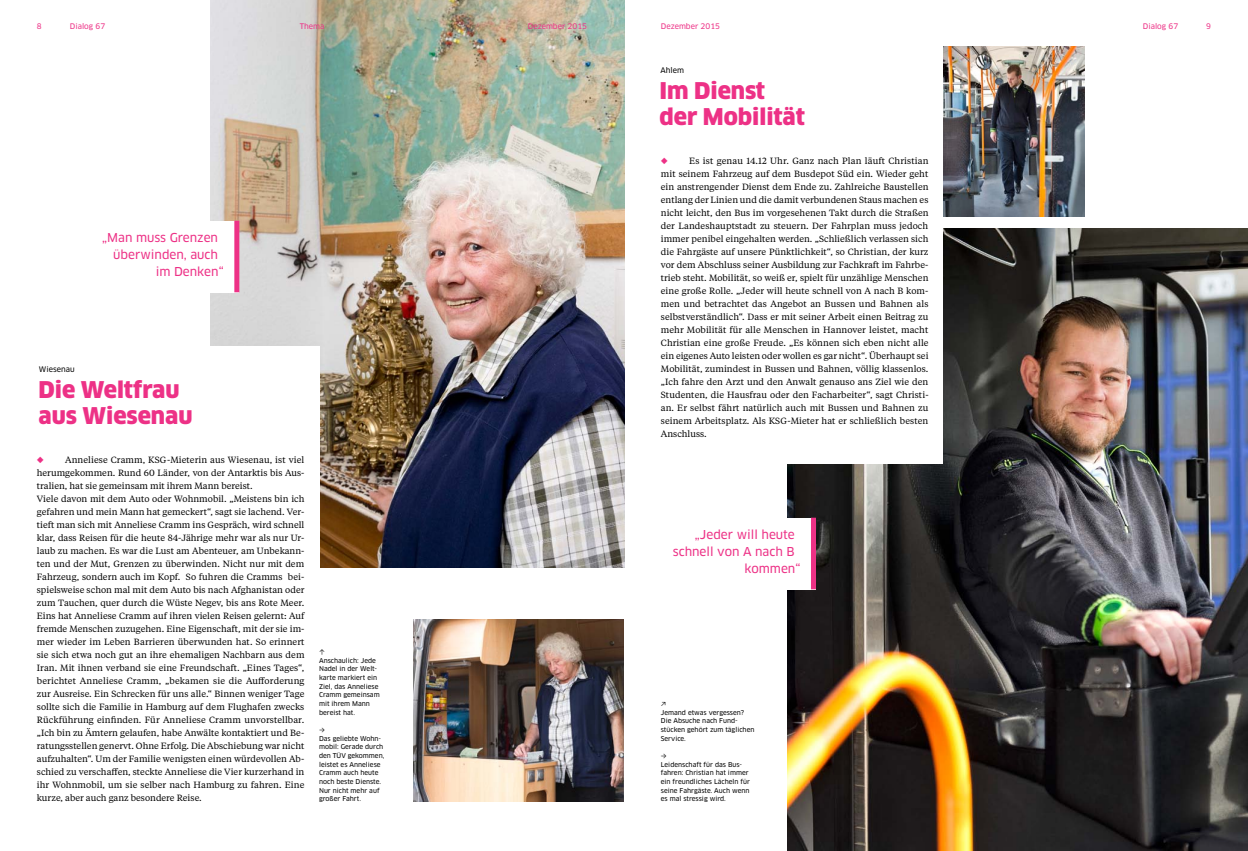
<style>
.page{position:relative;width:1248px;height:851px;background:#fff}
.page>*{position:absolute;margin:0;border:0;box-sizing:border-box;transform-origin:0 0}
.t1{font:900 22.5px/26px "Clan Pro";color:#ed3186}
.t2{font:12px "Clan Pro News";color:#ed3186}
.t3{font:9px/13px "Tiempos Text";color:#000;text-align:justify}
.t4{font:7.5px "Clan Pro News";color:#ed3186}
.t5{font:7.5px "Clan Pro News";color:#000}
.t6{font:6.5px/8.7px "Clan Pro News";color:#000}
.t7{font:6.5px "Calibri";color:#000}
.s1{color:#ed3186}
</style>
<div class="page">
<img style="left:787px;top:228px;width:460px;height:622px">
<img style="left:943px;top:46px;width:141px;height:170px">
<div style="left:646px;top:142px;width:297px;height:321px;background:#fff"></div>
<img style="left:211px;top:0;width:413px;height:567px">
<img style="left:413px;top:619px;width:211px;height:182px">
<div style="left:30px;top:346px;width:289px;height:344px;background:#fff"></div>
<div style="left:103px;top:221px;width:136px;height:71px;background:#fff"></div>
<div style="left:234px;top:221px;width:5px;height:71px;background:#ed3186"></div>
<div style="left:679px;top:517px;width:136px;height:72px;background:#fff"></div>
<div style="left:810px;top:517px;width:5px;height:72px;background:#ed3186"></div>
<p class="t4" style="left:37px;top:22px;width:6px">8</p>
<p class="t4" style="left:70px;top:22px;width:37px">Dialog 67</p>
<p class="t4" style="left:300px;top:22px;width:26px">Thema</p>
<p class="t4" style="left:528px;top:22px;width:61px">Dezember 2015</p>
<p class="t4" style="left:660px;top:22px;width:61px">Dezember 2015</p>
<p class="t4" style="left:1142px;top:22px;width:37px">Dialog 67</p>
<p class="t4" style="left:1206px;top:22px;width:6px">9</p>
<p class="t5" style="left:660px;top:66px;width:25px">Ahlem</p>
<h2 class="t2" style="left:102px;top:231px;width:117px">„Man muss Grenzen</h2>
<h2 class="t2" style="left:113px;top:248px;width:106px">überwinden, auch</h2>
<h2 class="t2" style="left:156px;top:265px;width:69px">im Denken“</h2>
<p class="t5" style="left:39px;top:365px;width:37px">Wiesenau</p>
<h1 class="t1" style="left:39px;top:377px;width:155px">Die Weltfrau aus Wiesenau</h1>
<p class="t3" style="left:37px;top:453px;width:269px;text-align:left"><span class="s1">◆</span> Anneliese Cramm, KSG-Mieterin aus Wiesenau, ist viel herumgekommen. Rund 60 Länder, von der Antarktis bis Aus&shy;tralien, hat sie gemeinsam mit ihrem Mann bereist.<br>Viele davon mit dem Auto oder Wohnmobil. „Meistens bin ich gefahren und mein Mann hat gemeckert“, sagt sie lachend. Ver&shy;tieft man sich mit Anneliese Cramm ins Gespräch, wird schnell klar, dass Reisen für die heute 84-Jährige mehr war als nur Ur&shy;laub zu machen. Es war die Lust am Abenteuer, am Unbekann&shy;ten und der Mut, Grenzen zu überwinden. Nicht nur mit dem Fahrzeug, sondern auch im Kopf. So fuhren die Cramms bei&shy;spielsweise schon mal mit dem Auto bis nach Afghanistan oder zum Tauchen, quer durch die Wüste Negev, bis ans Rote Meer.<br>Eins hat Anneliese Cramm auf ihren vielen Reisen gelernt: Auf fremde Menschen zuzugehen. Eine Eigenschaft, mit der sie im&shy;mer wieder im Leben Barrieren überwunden hat. So erinnert sie sich etwa noch gut an ihre ehemaligen Nachbarn aus dem Iran. Mit ihnen verband sie eine Freundschaft. „Eines Tages“, berichtet Anneliese Cramm, „bekamen sie die Aufforderung zur Ausreise. Ein Schrecken für uns alle.“ Binnen weniger Tage sollte sich die Familie in Hamburg auf dem Flughafen zwecks Rückführung einfinden. Für Anneliese Cramm unvorstellbar. „Ich bin zu Ämtern gelaufen, habe Anwälte kontaktiert und Be&shy;ratungsstellen genervt. Ohne Erfolg. Die Abschiebung war nicht aufzuhalten“. Um der Familie wenigsten einen würdevollen Ab&shy;schied zu verschaffen, steckte Anneliese die Vier kurzerhand in ihr Wohnmobil, um sie selber nach Hamburg zu fahren. Eine kurze, aber auch ganz besondere Reise.</p>
<p class="t7" style="left:319px;top:647px;width:7px">↑</p>
<p class="t6" style="left:319px;top:656px;width:62px">Anschaulich: Jede<br>Nadel in der Welt&shy;karte markiert ein<br>Ziel, das Anneliese<br>Cramm gemeinsam mit ihrem Mann bereist hat.</p>
<p class="t7" style="left:319px;top:725px;width:7px">→</p>
<p class="t6" style="left:319px;top:734px;width:67px">Das geliebte Wohn&shy;mobil: Gerade durch den TÜV gekommen, leistet es Anneliese<br>Cramm auch heute noch beste Dienste.<br>Nur nicht mehr auf großer Fahrt.</p>
<h1 class="t1" style="left:659px;top:78px;width:147px">Im Dienst der Mobilität</h1>
<p class="t3" style="left:660px;top:154px;width:269px"><span class="s1">◆</span> Es ist genau 14.12 Uhr. Ganz nach Plan läuft Christian mit seinem Fahrzeug auf dem Busdepot Süd ein. Wieder geht ein anstrengender Dienst dem Ende zu. Zahlreiche Baustellen entlang der Linien und die damit verbundenen Staus machen es nicht leicht, den Bus im vorgesehenen Takt durch die Straßen der Landeshauptstadt zu steuern. Der Fahrplan muss jedoch immer penibel eingehalten werden. „Schließlich verlassen sich die Fahrgäste auf unsere Pünktlichkeit“, so Christian, der kurz vor dem Abschluss seiner Ausbildung zur Fachkraft im Fahrbe&shy;trieb steht. Mobilität, so weiß er, spielt für unzählige Menschen eine große Rolle. „Jeder will heute schnell von A nach B kom&shy;men und betrachtet das Angebot an Bussen und Bahnen als selbstverständlich“. Dass er mit seiner Arbeit einen Beitrag zu mehr Mobilität für alle Menschen in Hannover leistet, macht Christian eine große Freude. „Es können sich eben nicht alle ein eigenes Auto leisten oder wollen es gar nicht“. Überhaupt sei Mobilität, zumindest in Bussen und Bahnen, völlig klassenlos. „Ich fahre den Arzt und den Anwalt genauso ans Ziel wie den Studenten, die Hausfrau oder den Facharbeiter“, sagt Christi&shy;an. Er selbst fährt natürlich auch mit Bussen und Bahnen zu seinem Arbeitsplatz. Als KSG-Mieter hat er schließlich besten Anschluss.</p>
<h2 class="t2" style="left:694px;top:527px;width:101px">„Jeder will heute</h2>
<h2 class="t2" style="left:672px;top:544px;width:123px">schnell von A nach B</h2>
<h2 class="t2" style="left:744px;top:561px;width:57px">kommen“</h2>
<p class="t7" style="left:660px;top:699px;width:7px">↗</p>
<p class="t6" style="left:660px;top:707px;width:95px">Jemand etwas vergessen?<br>Die Absuche nach Fund&shy;stücken gehört zum täglichen<br>Service.</p>
<p class="t7" style="left:660px;top:751px;width:7px">→</p>
<p class="t6" style="left:660px;top:759px;width:91px">Leidenschaft für das Bus&shy;fahren: Christian hat immer ein freundliches Lächeln für seine Fahrgäste. Auch wenn es mal stressig wird.</p>
</div>
